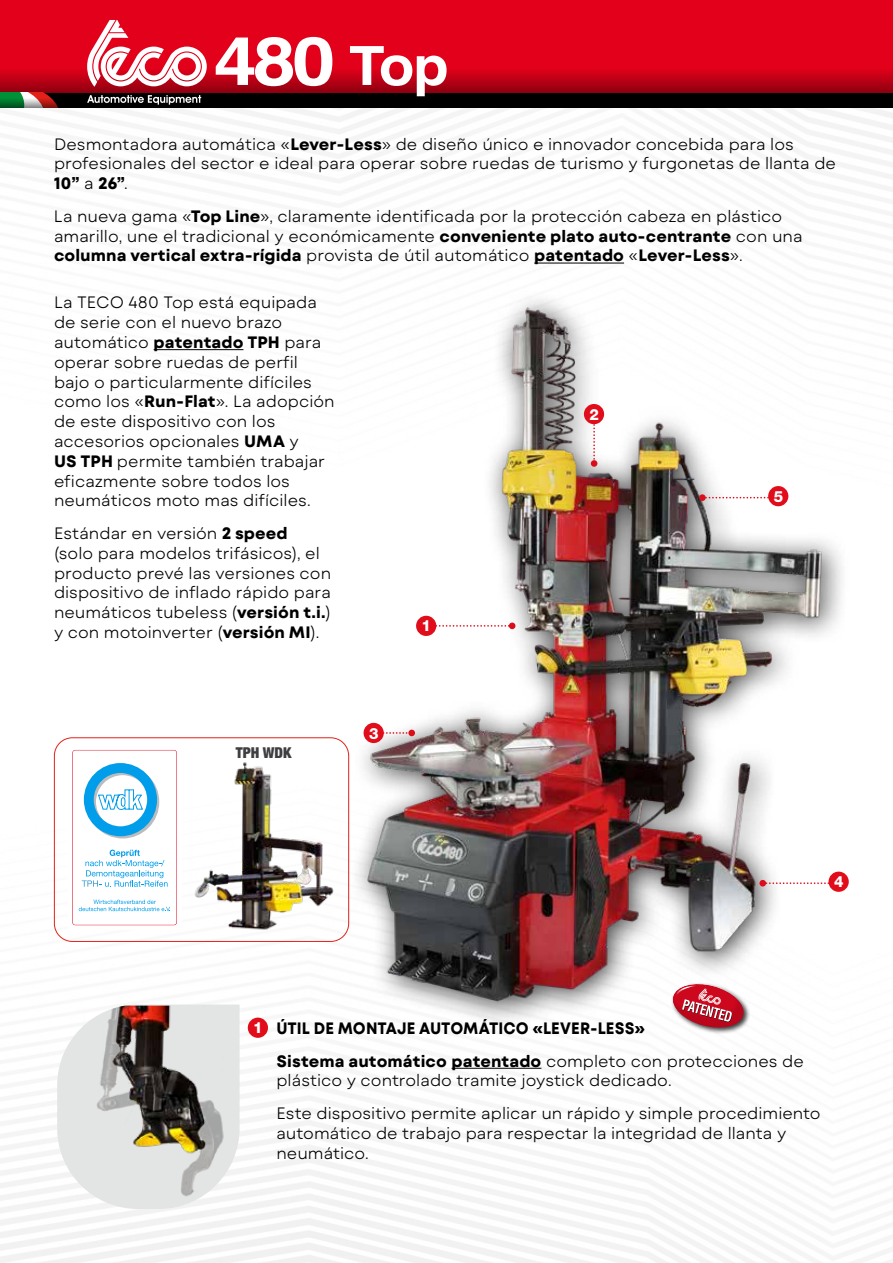
<style>
.page{position:relative;width:893px;height:1263px;background:#fff}
.page>*{position:absolute;margin:0;border:0;box-sizing:border-box;transform-origin:0 0}
.t1{font:700 67.35px "Helvetica";color:#fff;scale:1.15 1}
.t2{font:300 16.5px/19.8px "Mont Blanc";color:#000}
.t3{font:700 16.5px/32.5px "Mont Blanc";letter-spacing:.005em;color:#000;scale:.93 1}
.t4{font:800 15.45px "Helvetica Neue LT Std";color:#fff}
.t5{font:900 condensed 15px "Helvetica Neue LT Std";color:#3e3d40}
.s1{font-size:54px}
.s2{font-weight:700}
.s3{font-weight:300}
</style>
<div class="page">
<img style="left:0;top:108px;width:893px;height:1155px">
<div style="left:0;top:0;width:893px;height:68px;background:#e2001a"></div>
<svg style="left:0;top:68px;width:893px;height:25px;background:#b60014"></svg>
<div style="left:0;top:93px;width:893px;height:15px;background:#000"></div>
<svg style="left:0;top:93px;width:201px;height:15px"></svg>
<svg style="left:87px;top:20px;width:120px;height:67px"></svg>
<img style="left:297px;top:199px;width:571px;height:827px">
<svg style="left:436px;top:625px;width:73px;height:2px"></svg>
<div style="left:509px;top:622px;width:6px;height:7px;background:#db0d1b;border-radius:50%"></div>
<svg style="left:593px;top:424px;width:2px;height:36px"></svg>
<div style="left:591px;top:460px;width:6px;height:7px;background:#db0d1b;border-radius:50%"></div>
<svg style="left:384px;top:732px;width:24px;height:2px"></svg>
<div style="left:408px;top:730px;width:7px;height:6px;background:#db0d1b;border-radius:50%"></div>
<svg style="left:706px;top:497px;width:62px;height:1px"></svg>
<div style="left:699px;top:494px;width:7px;height:7px;background:#db0d1b;border-radius:50%"></div>
<div style="left:248px;top:1017px;width:20px;height:21px;background:#e10d1a;border-radius:50%"></div>
<div style="left:416px;top:616px;width:20px;height:20px;background:#e10d1a;border-radius:50%"></div>
<div style="left:364px;top:723px;width:20px;height:20px;background:#e10d1a;border-radius:50%"></div>
<div style="left:768px;top:486px;width:20px;height:20px;background:#e10d1a;border-radius:50%"></div>
<div style="left:584px;top:404px;width:20px;height:20px;background:#e10d1a;border-radius:50%"></div>
<svg style="left:57px;top:1004px;width:183px;height:205px"></svg>
<img style="left:93px;top:1005px;width:132px;height:204px">
<div style="left:68px;top:746px;width:113px;height:183px;background:#fff"></div>
<div style="left:54px;top:737px;width:295px;height:205px;border:1px solid #e32119;border-radius:18px"></div>
<img style="left:189px;top:757px;width:147px;height:179px">
<svg style="left:72px;top:750px;width:105px;height:175px"></svg>
<svg style="left:666px;top:976px;width:83px;height:62px"></svg>
<svg style="left:766px;top:882px;width:62px;height:2px"></svg>
<div style="left:759px;top:880px;width:7px;height:6px;background:#db0d1b;border-radius:50%"></div>
<div style="left:828px;top:872px;width:21px;height:20px;background:#e10d1a;border-radius:50%"></div>
<hr style="left:534px;top:263px;width:90px;height:1px;background:#000">
<hr style="left:154px;top:349px;width:89px;height:1px;background:#000">
<hr style="left:452px;top:1068px;width:89px;height:1px;background:#000">
<h1 class="t1" style="left:214px;top:20px;width:206px">480 <span class="s1">Top</span></h1>
<p class="t2" style="left:54px;top:134px;width:783px">Desmontadora automática «<span class="s2">Lever-Less</span>» de diseño único e innovador concebida para los profesionales del sector e ideal para operar sobre ruedas de turismo y furgonetas de llanta de<br><span class="s2">10”</span> a <span class="s2">26”</span>.</p>
<p class="t2" style="left:54px;top:206px;width:750px">La nueva gama «<span class="s2">Top Line</span>», claramente identificada por la protección cabeza en plástico amarillo, une el tradicional y económicamente <span class="s2">conveniente plato auto-centrante</span> con una <span class="s2">columna vertical extra-rígida</span> provista de útil automático <span class="s2">patentado</span> «<span class="s2">Lever-Less</span>».</p>
<p class="t2" style="left:54px;top:293px;width:282px">La TECO 480 Top está equipada de serie con el nuevo brazo automático <span class="s2">patentado TPH</span> para operar sobre ruedas de perfil bajo o particularmente difíciles como los «<span class="s2">Run-Flat</span>». La adopción de este dispositivo con los accesorios opcionales <span class="s2">UMA</span> y<br><span class="s2">US TPH</span> permite también trabajar eficazmente sobre todos los neumáticos moto mas difíciles.</p>
<p class="t2" style="left:54px;top:523px;width:279px">Estándar en versión <span class="s2">2 speed<br></span>(solo para modelos trifásicos), el producto prevé las versiones con dispositivo de inflado rápido para neumáticos tubeless (<span class="s2">versión t.i.</span>) y con motoinverter (<span class="s2">versión MI</span>).</p>
<p class="t4" style="left:589px;top:405px;width:11px">2</p>
<p class="t4" style="left:774px;top:487px;width:11px">5</p>
<p class="t4" style="left:422px;top:617px;width:11px">1</p>
<p class="t5" style="left:236px;top:744px;width:57px">TPH WDK</p>
<p class="t4" style="left:369px;top:724px;width:11px">3</p>
<p class="t4" style="left:834px;top:872px;width:11px">4</p>
<p class="t4" style="left:253px;top:1018px;width:11px">1</p>
<p class="t3" style="left:276px;top:1012px;width:569px">ÚTIL DE MONTAJE AUTOMÁTICO «LEVER-LESS»<br>Sistema automático patentado <span class="s3">completo con protecciones de</span></p>
<p class="t2" style="left:276px;top:1064px;width:546px;line-height:32.5px">plástico y controlado tramite joystick dedicado.<br>Este dispositivo permite aplicar un rápido y simple procedimiento</p>
<p class="t2" style="left:276px;top:1123px;width:511px">automático de trabajo para respectar la integridad de llanta y neumático.</p>
</div>
